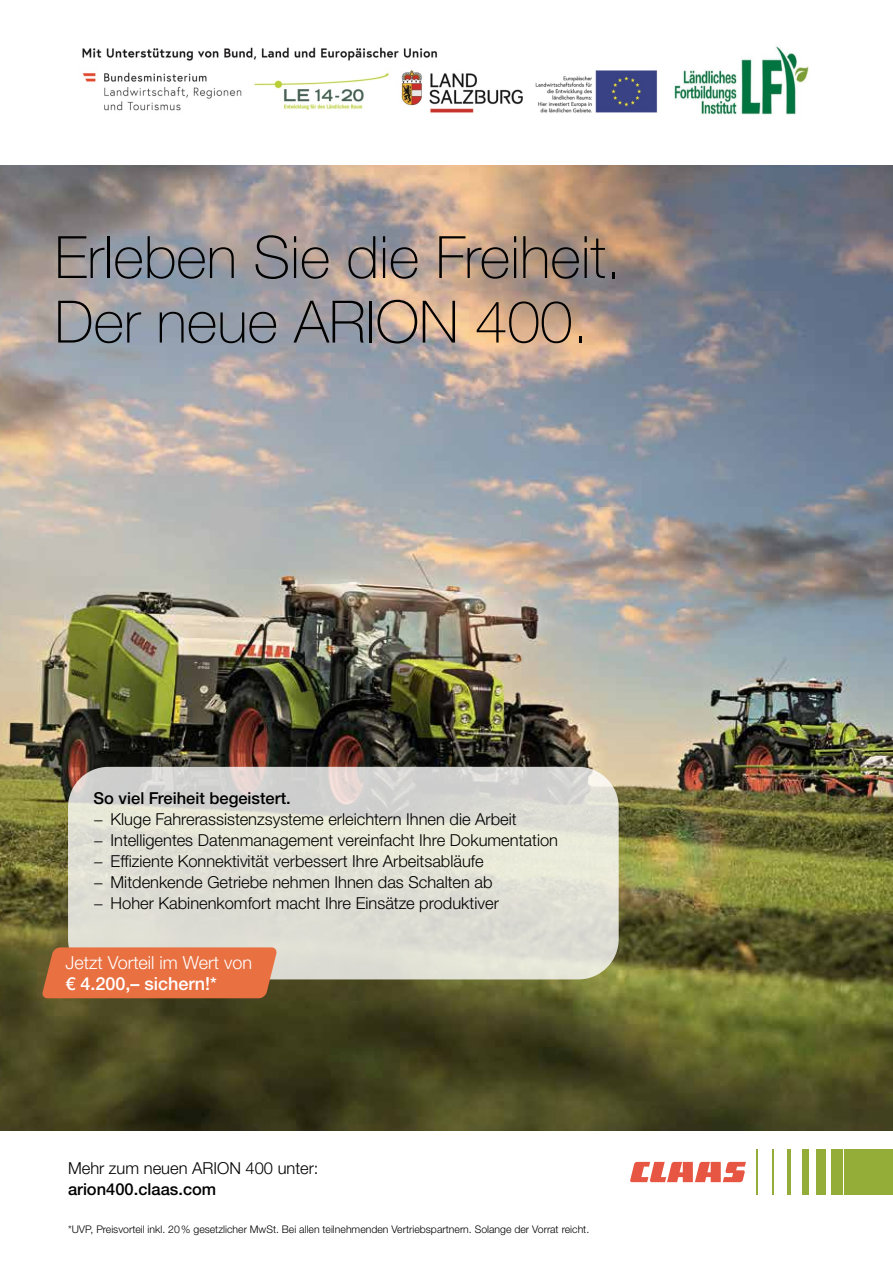
<style>
.page{position:relative;width:893px;height:1263px;background:#fff}
.page>*{position:absolute;margin:0;border:0;box-sizing:border-box;transform-origin:0 0}
.t1{font:100 58.5px/64.5px "CLAAS Helvetica Neue";color:#000}
.t2{font:300 18px "CLAAS Helvetica Neue";color:#fff}
.t3{font:500 18px "CLAAS Helvetica Neue";color:#fff}
.t4{font:300 16.5px/21px "CLAAS Helvetica Neue";color:#000}
.t5{font:500 16.5px "CLAAS Helvetica Neue";color:#000}
.t6{font:300 10.5px "CLAAS Helvetica Neue";color:#000}
</style>
<div class="page">
<svg style="left:630px;top:1162px;width:116px;height:20px"></svg>
<div style="left:844px;top:1149px;width:49px;height:46px;background:#94ad38"></div>
<div style="left:831px;top:1149px;width:12px;height:46px;background:#94ad38"></div>
<div style="left:817px;top:1149px;width:9px;height:46px;background:#94ad38"></div>
<div style="left:802px;top:1149px;width:6px;height:46px;background:#94ad38"></div>
<hr style="left:787px;top:1149px;width:4px;height:46px;background:#94ad38">
<hr style="left:757px;top:1149px;width:1px;height:46px;background:#94ad38">
<hr style="left:772px;top:1149px;width:2px;height:46px;background:#94ad38">
<img style="left:0;top:165px;width:893px;height:966px">
<svg style="left:68px;top:767px;width:551px;height:212px;background:#deded4"></svg>
<svg style="left:42px;top:947px;width:235px;height:51px;background:#e17042"></svg>
<img style="left:82px;top:46px;width:727px;height:69px">
<h1 class="t1" style="left:55px;top:226px;width:569px">Erleben Sie die Freiheit.<br>Der neue ARION 400.</h1>
<p class="t5" style="left:94px;top:787px;width:199px">So viel Freiheit begeistert.</p>
<p class="t4" style="left:94px;top:809px;width:466px">− Kluge Fahrerassistenzsysteme erleichtern Ihnen die Arbeit<br>− Intelligentes Datenmanagement vereinfacht Ihre Dokumentation − Effiziente Konnektivität verbessert Ihre Arbeitsabläufe<br>− Mitdenkende Getriebe nehmen Ihnen das Schalten ab<br>− Hoher Kabinenkomfort macht Ihre Einsätze produktiver</p>
<p class="t2" style="left:66px;top:951px;width:188px">Jetzt Vorteil im Wert von</p>
<p class="t3" style="left:66px;top:972px;width:153px">€ 4.200,– sichern!*</p>
<p class="t4" style="left:68px;top:1158px;width:252px">Mehr zum neuen ARION 400 unter:</p>
<p class="t5" style="left:68px;top:1178px;width:150px">arion400.claas.com</p>
<p class="t6" style="left:68px;top:1222px;width:523px">*UVP, Preisvorteil inkl. 20 % gesetzlicher MwSt. Bei allen teilnehmenden Vertriebspartnern. Solange der Vorrat reicht.</p>
</div>
